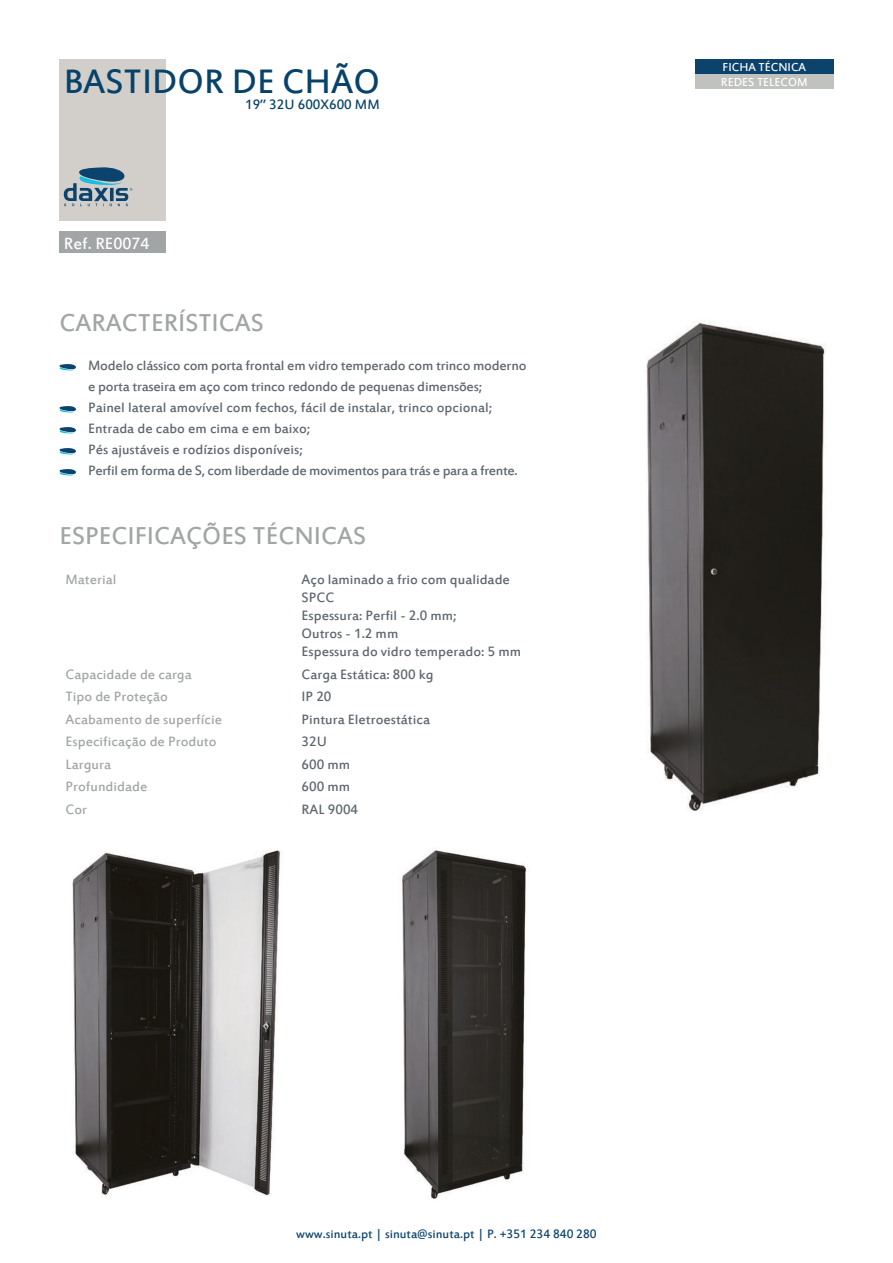
<style>
.page{position:relative;width:893px;height:1263px;background:#fff}
.page>*{position:absolute;margin:0;border:0;box-sizing:border-box;transform-origin:0 0}
.t1{font:37.5px "Estrangelo Edessa";color:#07426a}
.t2{font:27px "Estrangelo Edessa";color:#a1a5a6}
.t3{font:18px "Estrangelo Edessa";color:#fff}
.t4{font:15px/18px "Estrangelo Edessa";color:#5b666c}
.t5{font:15px "Estrangelo Edessa";color:#a1a5a6}
.t6{font:15px "Estrangelo Edessa";letter-spacing:-.025em;color:#5b666c}
.t7{font:15px "Estrangelo Edessa";color:#07426a}
.t8{font:13.5px "Estrangelo Edessa";color:#0b436d}
.t9{font:12.75px "Estrangelo Edessa";color:#fff}
</style>
<div class="page">
<div style="left:60px;top:60px;width:106px;height:161px;background:#d2cfca"></div>
<div style="left:60px;top:232px;width:106px;height:21px;background:#a1a5a6"></div>
<div style="left:695px;top:60px;width:138px;height:14px;background:#0b436d"></div>
<div style="left:695px;top:74px;width:138px;height:15px;background:#c0c2bd"></div>
<svg style="left:64px;top:167px;width:69px;height:39px"></svg>
<svg style="left:59px;top:364px;width:17px;height:7px"></svg>
<svg style="left:59px;top:406px;width:17px;height:7px"></svg>
<svg style="left:59px;top:427px;width:17px;height:7px"></svg>
<svg style="left:59px;top:448px;width:17px;height:7px"></svg>
<svg style="left:59px;top:469px;width:17px;height:7px"></svg>
<img style="left:646px;top:321px;width:179px;height:490px">
<img style="left:72px;top:850px;width:208px;height:346px">
<img style="left:402px;top:850px;width:124px;height:349px">
<p class="t1" style="left:64px;top:63px;width:318px">BASTIDOR DE CHÃO</p>
<p class="t7" style="left:245px;top:97px;width:136px">19’’ 32U 600X600 MM</p>
<p class="t3" style="left:64px;top:234px;width:87px">Ref. RE0074</p>
<p class="t2" style="left:60px;top:310px;width:206px">CARACTERÍSTICAS</p>
<p class="t4" style="left:88px;top:356px;width:440px;line-height:21px">Modelo clássico com porta frontal em vidro temperado com trinco moderno e porta traseira em aço com trinco redondo de pequenas dimensões;</p>
<p class="t4" style="left:88px;top:400px;width:406px">Painel lateral amovível com fechos, fácil de instalar, trinco opcional;</p>
<p class="t4" style="left:88px;top:421px;width:224px">Entrada de cabo em cima e em baixo;</p>
<p class="t4" style="left:88px;top:442px;width:216px">Pés ajustáveis e rodízios disponíveis;</p>
<p class="t6" style="left:88px;top:463px;width:431px">Perfil em forma de S, com liberdade de movimentos para trás e para a frente.</p>
<p class="t2" style="left:60px;top:522px;width:308px">ESPECIFICAÇÕES TÉCNICAS</p>
<p class="t5" style="left:66px;top:572px;width:52px">Material</p>
<p class="t4" style="left:302px;top:572px;width:210px">Aço laminado a frio com qualidade<br>SPCC</p>
<p class="t4" style="left:302px;top:608px;width:157px">Espessura: Perfil - 2.0 mm;<br>Outros - 1.2 mm</p>
<p class="t4" style="left:302px;top:644px;width:221px">Espessura do vidro temperado: 5 mm</p>
<p class="t5" style="left:66px;top:667px;width:128px">Capacidade de carga</p>
<p class="t4" style="left:302px;top:666px;width:134px">Carga Estática: 800 kg</p>
<p class="t5" style="left:66px;top:689px;width:104px">Tipo de Proteção</p>
<p class="t4" style="left:302px;top:689px;width:31px">IP 20</p>
<p class="t5" style="left:66px;top:712px;width:158px">Acabamento de superfície</p>
<p class="t4" style="left:302px;top:711px;width:130px">Pintura Eletroestática</p>
<p class="t5" style="left:66px;top:734px;width:153px">Especificação de Produto</p>
<p class="t4" style="left:302px;top:734px;width:27px">32U</p>
<p class="t5" style="left:66px;top:757px;width:47px">Largura</p>
<p class="t4" style="left:302px;top:756px;width:50px">600 mm</p>
<p class="t5" style="left:66px;top:779px;width:83px">Profundidade</p>
<p class="t4" style="left:302px;top:779px;width:50px">600 mm</p>
<p class="t5" style="left:66px;top:802px;width:23px">Cor</p>
<p class="t4" style="left:302px;top:801px;width:58px">RAL 9004</p>
<p class="t9" style="left:723px;top:61px;width:85px">FICHA TÉCNICA</p>
<p class="t9" style="left:721px;top:76px;width:88px">REDES TELECOM</p>
<p class="t8" style="left:296px;top:1227px;width:302px">www.sinuta.pt | sinuta@sinuta.pt | P. +351 234 840 280</p>
</div>
